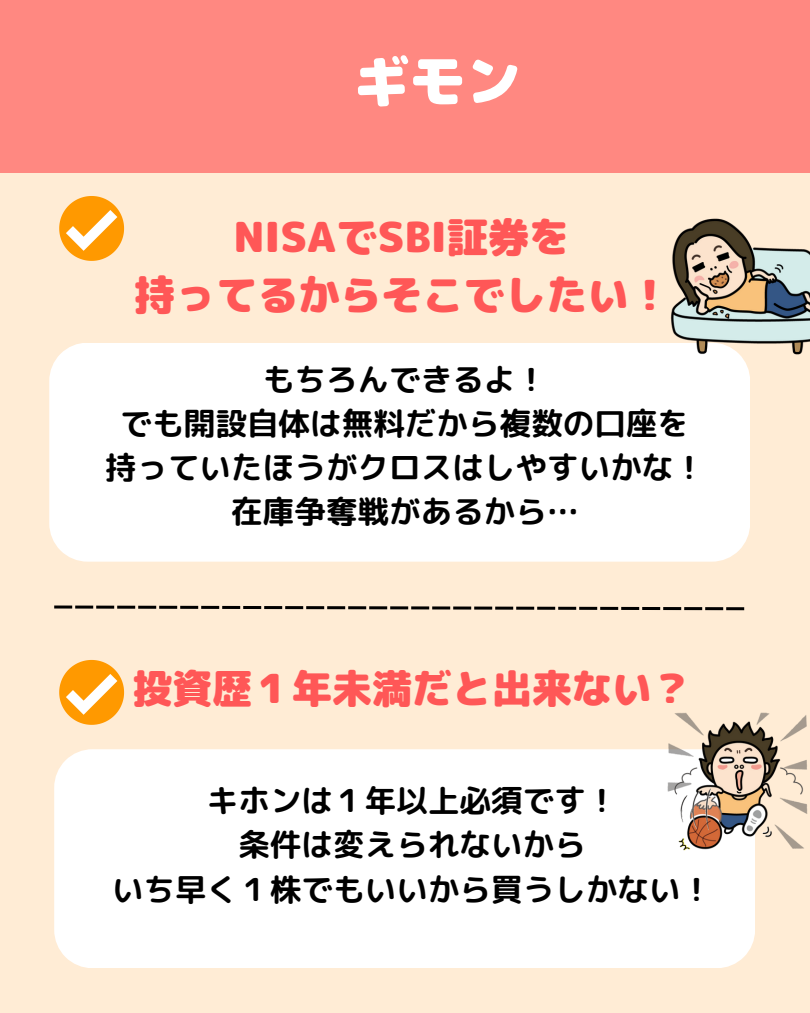
<style>
.page{position:relative;width:810px;height:1013px;background:#fff}
.page>*{position:absolute;margin:0;border:0;box-sizing:border-box;transform-origin:0 0}
.t1{font:55.7px "rounded mplus 1 p black";color:#fff}
.t2{font:41.3px "rounded mplus 1 p black";color:#ff5757}
.t3{font:40px "rounded mplus 1 p black";color:#ff5757}
.t4{font:31.6px "rounded mplus 1 p bold";color:#000}
</style>
<div class="page">
<div style="left:0;top:0;width:810px;height:1012px;background:#ffecd5"></div>
<div style="left:0;top:0;width:810px;height:172px;background:#ff8881"></div>
<div style="left:54px;top:749px;width:701px;height:219px;background:#fff"></div>
<div style="left:49px;top:343px;width:701px;height:218px;background:#fff"></div>
<svg style="left:59px;top:196px;width:65px;height:65px"></svg>
<svg style="left:59px;top:660px;width:65px;height:64px"></svg>
<svg style="left:54px;top:605px;width:690px;height:5px"></svg>
<img style="left:664px;top:712px;width:144px;height:142px">
<img style="left:661px;top:218px;width:149px;height:156px">
<p class="t1" style="left:354px;top:42px;width:169px">ギモン</p>
<p class="t2" style="left:233px;top:207px;width:339px">NISAでSBI証券を</p>
<p class="t2" style="left:134px;top:265px;width:538px">持ってるからそこでしたい！</p>
<p class="t4" style="left:263px;top:357px;width:286px">もちろんできるよ！</p>
<p class="t4" style="left:121px;top:401px;width:570px">でも開設自体は無料だから複数の口座を</p>
<p class="t4" style="left:105px;top:445px;width:602px">持っていたほうがクロスはしやすいかな！</p>
<p class="t4" style="left:231px;top:489px;width:349px">在庫争奪戦があるから…</p>
<p class="t3" style="left:132px;top:659px;width:561px">投資歴１年未満だと出来ない？</p>
<p class="t4" style="left:207px;top:778px;width:412px">キホンは１年以上必須です！</p>
<p class="t4" style="left:238px;top:822px;width:349px">条件は変えられないから</p>
<p class="t4" style="left:112px;top:866px;width:602px">いち早く１株でもいいから買うしかない！</p>
</div>
